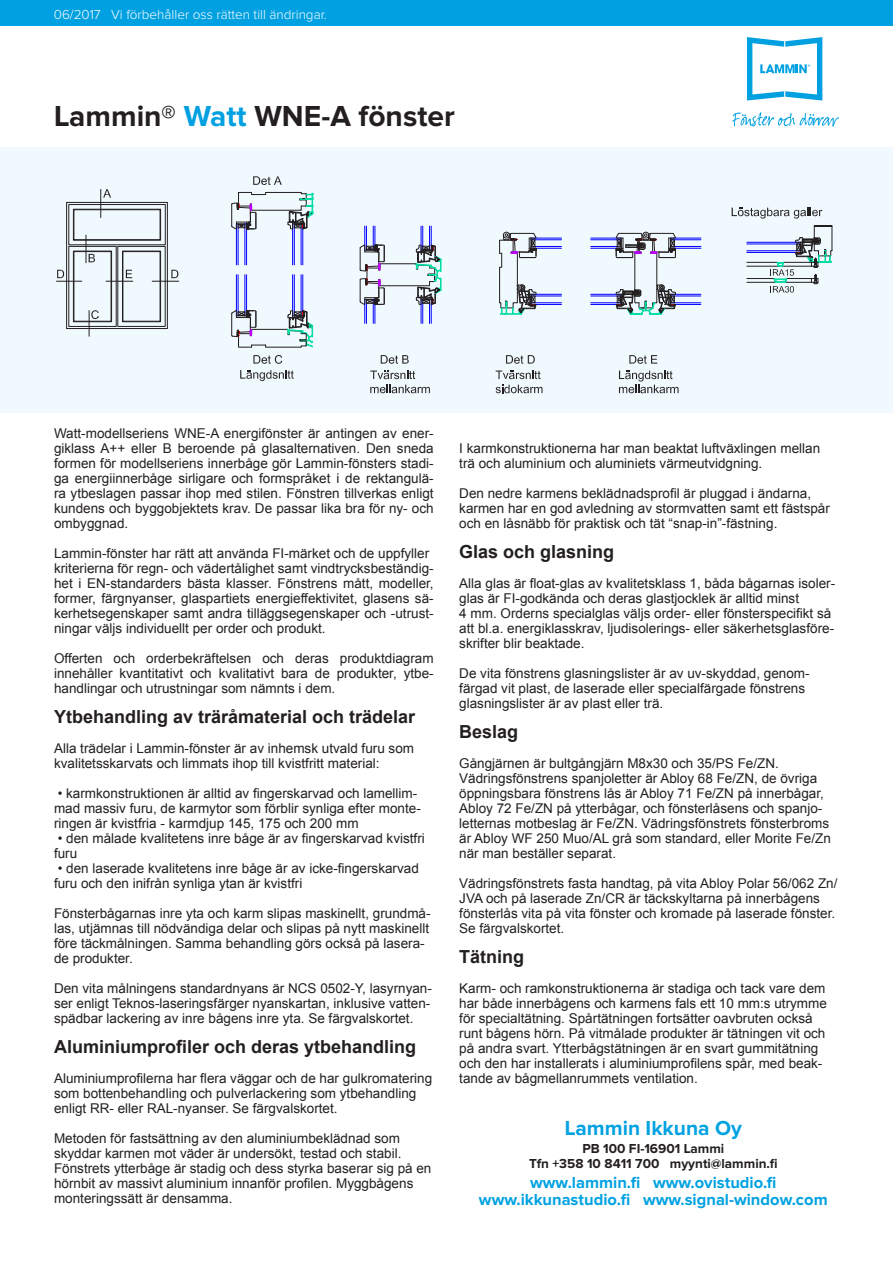
<style>
.page{position:relative;width:893px;height:1263px;background:#fff}
.page>*{position:absolute;margin:0;border:0;box-sizing:border-box;transform-origin:0 0}
.t1{font:700 30px "Proxima Nova";color:#231f20}
.t2{font:700 21px "Proxima Nova";color:#00a2e2}
.t3{font:700 18px "Arial";color:#231f20}
.t4{font:700 16.5px/16.5px "Proxima Nova";color:#00a2e2;text-align:center}
.t5{font:13.5px/15px "Arial";color:#231f20}
.t6{font:700 13.5px/15px "Proxima Nova";color:#231f20;text-align:center}
.t7{font:300 13.5px "Proxima Nova";color:#fff}
.s1{color:#00a0e1}
</style>
<div class="page">
<div style="left:0;top:0;width:893px;height:26px;background:#00a0e1"></div>
<div style="left:0;top:147px;width:893px;height:265px;background:#f0f9fd"></div>
<svg style="left:747px;top:37px;width:75px;height:64px"></svg>
<svg style="left:732px;top:112px;width:107px;height:15px"></svg>
<hr style="left:531px;top:302px;width:30px;height:1px;background:#00f">
<hr style="left:531px;top:304px;width:30px;height:1px;background:#00f">
<hr style="left:531px;top:294px;width:30px;height:1px;background:#00f">
<hr style="left:531px;top:296px;width:30px;height:1px;background:#00f">
<hr style="left:670px;top:302px;width:31px;height:1px;background:#00f">
<hr style="left:670px;top:304px;width:31px;height:1px;background:#00f">
<hr style="left:670px;top:294px;width:31px;height:1px;background:#00f">
<hr style="left:670px;top:296px;width:31px;height:1px;background:#00f">
<hr style="left:591px;top:302px;width:30px;height:1px;background:#00f">
<hr style="left:591px;top:304px;width:30px;height:1px;background:#00f">
<hr style="left:591px;top:294px;width:30px;height:1px;background:#00f">
<hr style="left:591px;top:296px;width:30px;height:1px;background:#00f">
<div style="left:66px;top:202px;width:102px;height:127px;border:1px solid #231f20"></div>
<div style="left:73px;top:209px;width:88px;height:31px;border:1px solid #231f20"></div>
<div style="left:69px;top:204px;width:97px;height:41px;border:1px solid #231f20"></div>
<div style="left:118px;top:246px;width:47px;height:81px;border:1px solid #231f20"></div>
<div style="left:122px;top:251px;width:39px;height:71px;border:1px solid #231f20"></div>
<div style="left:73px;top:251px;width:39px;height:71px;border:1px solid #231f20"></div>
<div style="left:69px;top:246px;width:47px;height:81px;border:1px solid #231f20"></div>
<svg style="left:100px;top:189px;width:11px;height:29px"></svg>
<svg style="left:86px;top:235px;width:9px;height:28px"></svg>
<svg style="left:89px;top:310px;width:10px;height:26px"></svg>
<svg style="left:152px;top:270px;width:27px;height:12px"></svg>
<svg style="left:56px;top:270px;width:26px;height:12px"></svg>
<svg style="left:106px;top:270px;width:27px;height:12px"></svg>
<svg style="left:253px;top:355px;width:29px;height:9px"></svg>
<svg style="left:381px;top:355px;width:28px;height:9px"></svg>
<svg style="left:506px;top:355px;width:29px;height:9px"></svg>
<svg style="left:629px;top:355px;width:28px;height:9px"></svg>
<hr style="left:499px;top:267px;width:1px;height:35px;background:#231f20">
<hr style="left:517px;top:254px;width:1px;height:48px;background:#231f20">
<svg style="left:499px;top:284px;width:38px;height:31px"></svg>
<hr style="left:656px;top:254px;width:1px;height:48px;background:#231f20">
<svg style="left:616px;top:284px;width:60px;height:31px"></svg>
<svg style="left:231px;top:192px;width:211px;height:156px"></svg>
<hr style="left:531px;top:248px;width:30px;height:1px;background:#00f">
<hr style="left:531px;top:246px;width:30px;height:1px;background:#00f">
<hr style="left:531px;top:239px;width:30px;height:1px;background:#00f">
<hr style="left:531px;top:238px;width:30px;height:1px;background:#00f">
<svg style="left:499px;top:232px;width:38px;height:36px"></svg>
<hr style="left:670px;top:248px;width:31px;height:1px;background:#00f">
<hr style="left:670px;top:246px;width:31px;height:1px;background:#00f">
<hr style="left:670px;top:239px;width:31px;height:1px;background:#00f">
<hr style="left:670px;top:238px;width:31px;height:1px;background:#00f">
<hr style="left:591px;top:248px;width:30px;height:1px;background:#00f">
<hr style="left:591px;top:246px;width:30px;height:1px;background:#00f">
<hr style="left:591px;top:239px;width:30px;height:1px;background:#00f">
<hr style="left:591px;top:238px;width:30px;height:1px;background:#00f">
<svg style="left:615px;top:232px;width:61px;height:26px"></svg>
<svg style="left:253px;top:176px;width:29px;height:9px"></svg>
<svg style="left:747px;top:226px;width:86px;height:67px"></svg>
<svg style="left:240px;top:370px;width:54px;height:11px"></svg>
<svg style="left:370px;top:370px;width:45px;height:9px"></svg>
<svg style="left:370px;top:385px;width:60px;height:8px"></svg>
<svg style="left:496px;top:370px;width:45px;height:9px"></svg>
<svg style="left:496px;top:385px;width:46px;height:8px"></svg>
<svg style="left:619px;top:370px;width:59px;height:23px"></svg>
<svg style="left:732px;top:208px;width:90px;height:11px"></svg>
<p class="t7" style="left:54px;top:8px;width:274px">06/2017 Vi förbehåller oss rätten till ändringar.</p>
<p class="t1" style="left:54px;top:102px;width:402px">Lammin® <span class="s1">Watt</span> WNE-A fönster</p>
<p class="t5" style="left:54px;top:426px;width:381px;text-align:justify">Watt-modellseriens WNE-A energifönster är antingen av ener&shy;giklass A++ eller B beroende på glasalternativen. Den sneda formen för modellseriens innerbåge gör Lammin-fönsters stadi&shy;ga energiinnerbåge sirligare och formspråket i de rektangulä&shy;ra ytbeslagen passar ihop med stilen. Fönstren tillverkas enligt kundens och byggobjektets krav. De passar lika bra för ny- och ombyggnad.</p>
<p class="t5" style="left:54px;top:546px;width:377px">Lammin-fönster har rätt att använda FI-märket och de uppfyller</p>
<p class="t5" style="left:54px;top:561px;width:381px;text-align:justify">kriterierna för regn- och vädertålighet samt vindtrycksbeständig&shy;het i EN-standarders bästa klasser. Fönstrens mått, modeller, former, färgnyanser, glaspartiets energieffektivitet, glasens sä&shy;kerhetsegenskaper samt andra tilläggsegenskaper och -utrust&shy;ningar väljs individuellt per order och produkt.</p>
<p class="t5" style="left:54px;top:651px;width:381px;text-align:justify">Offerten och orderbekräftelsen och deras produktdiagram innehåller kvantitativt och kvalitativt bara de produkter, ytbe&shy;handlingar och utrustningar som nämnts i dem.</p>
<p class="t3" style="left:54px;top:705px;width:363px">Ytbehandling av träråmaterial och trädelar</p>
<p class="t5" style="left:54px;top:741px;width:362px">Alla trädelar i Lammin-fönster är av inhemsk utvald furu som kvalitetsskarvats och limmats ihop till kvistfritt material:</p>
<p class="t5" style="left:54px;top:786px;width:368px">• karmkonstruktionen är alltid av fingerskarvad och lamellim&shy;mad massiv furu, de karmytor som förblir synliga efter monte&shy;ringen är kvistfria - karmdjup 145, 175 och 200 mm</p>
<p class="t5" style="left:54px;top:831px;width:372px">• den målade kvalitetens inre båge är av fingerskarvad kvistfri furu</p>
<p class="t5" style="left:54px;top:861px;width:366px">• den laserade kvalitetens inre båge är av icke-fingerskarvad furu och den inifrån synliga ytan är kvistfri</p>
<p class="t5" style="left:54px;top:906px;width:378px">Fönsterbågarnas inre yta och karm slipas maskinellt, grundmå&shy;las, utjämnas till nödvändiga delar och slipas på nytt maskinellt före täckmålningen. Samma behandling görs också på lasera&shy;de produkter.</p>
<p class="t5" style="left:54px;top:981px;width:379px;text-align:justify">Den vita målningens standardnyans är NCS 0502-Y, lasyrnyan&shy;ser enligt Teknos-laseringsfärger nyanskartan, inklusive vatten&shy;spädbar lackering av inre bågens inre yta. Se färgvalskortet.</p>
<p class="t3" style="left:54px;top:1035px;width:364px">Aluminiumprofiler och deras ytbehandling</p>
<p class="t5" style="left:54px;top:1071px;width:380px">Aluminiumprofilerna har flera väggar och de har gulkromatering som bottenbehandling och pulverlackering som ytbehandling enligt RR- eller RAL-nyanser. Se färgvalskortet.</p>
<p class="t5" style="left:54px;top:1131px;width:379px">Metoden för fastsättning av den aluminiumbeklädnad som skyddar karmen mot väder är undersökt, testad och stabil.<br>Fönstrets ytterbåge är stadig och dess styrka baserar sig på en hörnbit av massivt aluminium innanför profilen. Myggbågens monteringssätt är densamma.</p>
<p class="t5" style="left:459px;top:441px;width:362px">I karmkonstruktionerna har man beaktat luftväxlingen mellan trä och aluminium och aluminiets värmeutvidgning.</p>
<p class="t5" style="left:459px;top:486px;width:372px">Den nedre karmens beklädnadsprofil är pluggad i ändarna, karmen har en god avledning av stormvatten samt ett fästspår och en låsnäbb för praktisk och tät “snap-in”-fästning.</p>
<p class="t3" style="left:459px;top:540px;width:157px">Glas och glasning</p>
<p class="t5" style="left:459px;top:576px;width:377px">Alla glas är float-glas av kvalitetsklass 1, båda bågarnas isoler&shy;glas är FI-godkända och deras glastjocklek är alltid minst<br>4 mm. Orderns specialglas väljs order- eller fönsterspecifikt så att bl.a. energiklasskrav, ljudisolerings- eller säkerhetsglasföre&shy;skrifter blir beaktade.</p>
<p class="t5" style="left:459px;top:666px;width:352px">De vita fönstrens glasningslister är av uv-skyddad, genom&shy;färgad vit plast, de laserade eller specialfärgade fönstrens glasningslister är av plast eller trä.</p>
<p class="t3" style="left:459px;top:720px;width:61px">Beslag</p>
<p class="t5" style="left:459px;top:756px;width:321px">Gångjärnen är bultgångjärn M8x30 och 35/PS Fe/ZN.</p>
<p class="t5" style="left:459px;top:771px;width:373px">Vädringsfönstrens spanjoletter är Abloy 68 Fe/ZN, de övriga öppningsbara fönstrens lås är Abloy 71 Fe/ZN på innerbågar, Abloy 72 Fe/ZN på ytterbågar, och fönsterlåsens och spanjo&shy;letternas motbeslag är Fe/ZN. Vädringsfönstrets fönsterbroms är Abloy WF 250 Muo/AL grå som standard, eller Morite Fe/Zn när man beställer separat.</p>
<p class="t5" style="left:459px;top:876px;width:380px">Vädringsfönstrets fasta handtag, på vita Abloy Polar 56/062 Zn/ JVA och på laserade Zn/CR är täckskyltarna på innerbågens fönsterlås vita på vita fönster och kromade på laserade fönster.<br>Se färgvalskortet.</p>
<p class="t3" style="left:459px;top:945px;width:66px">Tätning</p>
<p class="t5" style="left:459px;top:981px;width:368px">Karm- och ramkonstruktionerna är stadiga och tack vare dem</p>
<p class="t5" style="left:459px;top:996px;width:369px">har både innerbågens och karmens fals ett 10 mm:s utrymme för specialtätning. Spårtätningen fortsätter oavbruten också runt bågens hörn. På vitmålade produkter är tätningen vit och på andra svart. Ytterbågstätningen är en svart gummitätning och den har installerats i aluminiumprofilens spår, med beak&shy;tande av bågmellanrummets ventilation.</p>
<h2 class="t2" style="left:565px;top:1119px;width:178px">Lammin Ikkuna Oy</h2>
<p class="t6" style="left:529px;top:1142px;width:250px">PB 100 FI-16901 Lammi<br>Tfn +358 10 8411 700 myynti@lammin.fi</p>
<p class="t4" style="left:479px;top:1175px;width:350px">www.lammin.fi www.ovistudio.fi www.ikkunastudio.fi www.signal-window.com</p>
</div>
